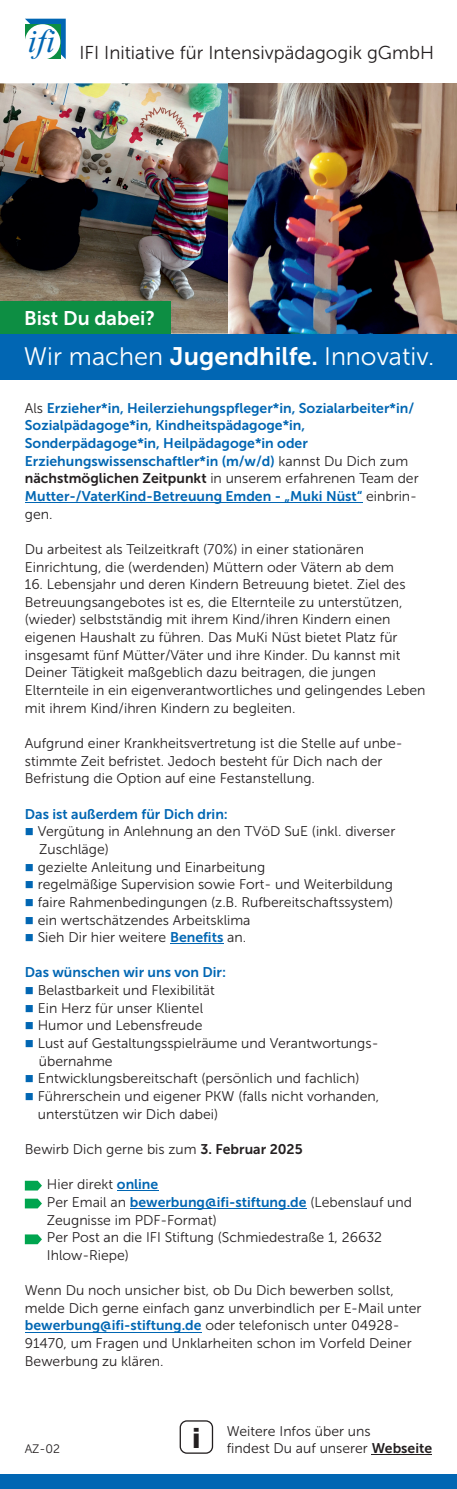
<style>
.page{position:relative;width:457px;height:1489px;background:#fff}
.page>*{position:absolute;margin:0;border:0;box-sizing:border-box;transform-origin:0 0}
.t1{font:25.2px "Museo Sans 300";color:#fff}
.t2{font:19.78px "Museo Sans 700";color:#fff}
.t3{font:18.55px "Museo Sans 300";color:#231f20}
.t4{font:14px/17.7px "Museo Sans 300";color:#231f20}
.t5{font:14px/17.7px "Museo Sans 700";color:#0166b3}
.t6{font:12.25px "Museo Sans 300";color:#231f20}
.s1{font-family:"Museo Sans 700"}
.s2{font-family:"Museo Sans 300";color:#231f20}
.s3{color:#0166b3}
.s4{font-family:"Museo Sans 700";color:#0166b3}
.s5{font-family:"Museo Sans 900";font-size:28px}
</style>
<div class="page">
<svg style="left:25px;top:19px;width:41px;height:40px"></svg>
<svg style="left:25px;top:24px;width:35px;height:35px"></svg>
<div style="left:25px;top:43px;width:17px;height:16px;background:#fff"></div>
<div style="left:25px;top:24px;width:35px;height:36px;background:#fff;border-radius:50%"></div>
<img style="left:0;top:83px;width:456px;height:251px">
<hr style="left:25px;top:502px;width:337px;height:1px;background:#0166b3">
<hr style="left:170px;top:943px;width:53px;height:1px;background:#0166b3">
<hr style="left:117px;top:1190px;width:41px;height:1px;background:#0166b3">
<hr style="left:130px;top:1208px;width:176px;height:1px;background:#0166b3">
<hr style="left:25px;top:1331px;width:176px;height:1px;background:#0166b3">
<div style="left:0;top:1473px;width:456px;height:15px;background:#0166b3"></div>
<div style="left:179px;top:1420px;width:34px;height:33px;border:1px solid #231f20;border-radius:7px"></div>
<hr style="left:371px;top:1453px;width:61px;height:1px;background:#231f20">
<svg style="left:25px;top:1180px;width:17px;height:10px"></svg>
<svg style="left:25px;top:1198px;width:17px;height:10px"></svg>
<svg style="left:25px;top:1234px;width:17px;height:10px"></svg>
<div style="left:0;top:334px;width:456px;height:45px;background:#0166b3"></div>
<div style="left:0;top:301px;width:170px;height:32px;background:#0d8e43"></div>
<h3 class="t3" style="left:27px;top:45px;width:408px"><sup>ifi</sup> IFI Initiative für Intensivpädagogik gGmbH</h3>
<h2 class="t2" style="left:24px;top:310px;width:132px">Bist Du dabei?</h2>
<h1 class="t1" style="left:24px;top:346px;width:411px">Wir machen <span class="s1">Jugendhilfe.</span> Innovativ.</h1>
<p class="t5" style="left:25px;top:400px;width:390px"><span class="s2">Als</span> Erzieher*in, Heilerziehungspfleger*in, Sozialarbeiter*in/ Sozialpädagoge*in, Kindheitspädagoge*in, Sonderpädagoge*in, Heilpädagoge*in oder Erziehungswissenschaftler*in (m/w/d) <span class="s2">kannst Du Dich zum</span></p>
<p class="t4" style="left:25px;top:471px;width:395px"><span class="s1">nächstmöglichen Zeitpunkt</span> in unserem erfahrenen Team der</p>
<p class="t5" style="left:25px;top:488px;width:393px">Mutter-/VaterKind-Betreuung Emden - „Muki Nüst“ <span class="s2">einbrin-</span></p>
<p class="t4" style="left:25px;top:506px;width:29px">gen.</p>
<p class="t4" style="left:25px;top:541px;width:370px">Du arbeitest als Teilzeitkraft (70%) in einer stationären<br>Einrichtung, die (werdenden) Müttern oder Vätern ab dem</p>
<p class="t4" style="left:25px;top:577px;width:402px">16. Lebensjahr und deren Kindern Betreuung bietet. Ziel des Betreuungsangebotes ist es, die Elternteile zu unterstützen, (wieder) selbstständig mit ihrem Kind/ihren Kindern einen eigenen Haushalt zu führen. Das MuKi Nüst bietet Platz für insgesamt fünf Mütter/Väter und ihre Kinder. Du kannst mit Deiner Tätigkeit maßgeblich dazu beitragen, die jungen Elternteile in ein eigenverantwortliches und gelingendes Leben mit ihrem Kind/ihren Kindern zu begleiten.</p>
<p class="t4" style="left:25px;top:735px;width:379px">Aufgrund einer Krankheitsvertretung ist die Stelle auf unbe&shy;stimmte Zeit befristet. Jedoch besteht für Dich nach der<br>Befristung die Option auf eine Festanstellung.</p>
<p class="t5" style="left:25px;top:806px;width:204px">Das ist außerdem für Dich drin:</p>
<p class="t4" style="left:39px;top:823px;width:357px;text-indent:-14px"><span class="s3">■</span> Vergütung in Anlehnung an den TVöD SuE (inkl. diverser<br>Zuschläge)</p>
<p class="t4" style="left:25px;top:859px;width:242px"><span class="s3">■</span> gezielte Anleitung und Einarbeitung</p>
<p class="t4" style="left:25px;top:876px;width:369px"><span class="s3">■</span> regelmäßige Supervision sowie Fort- und Weiterbildung</p>
<p class="t4" style="left:25px;top:894px;width:369px"><span class="s3">■</span> faire Rahmenbedingungen (z.B. Rufbereitschaftssystem)</p>
<p class="t4" style="left:25px;top:912px;width:227px"><span class="s3">■</span> ein wertschätzendes Arbeitsklima</p>
<p class="t4" style="left:25px;top:929px;width:223px"><span class="s3">■</span> Sieh Dir hier weitere <span class="s4">Benefits</span> an.</p>
<p class="t5" style="left:25px;top:965px;width:203px">Das wünschen wir uns von Dir:</p>
<p class="t4" style="left:25px;top:982px;width:191px"><span class="s3">■</span> Belastbarkeit und Flexibilität</p>
<p class="t4" style="left:25px;top:1000px;width:180px"><span class="s3">■</span> Ein Herz für unser Klientel</p>
<p class="t4" style="left:25px;top:1018px;width:179px"><span class="s3">■</span> Humor und Lebensfreude</p>
<p class="t4" style="left:39px;top:1035px;width:341px;text-indent:-14px"><span class="s3">■</span> Lust auf Gestaltungsspielräume und Verantwortungs&shy;übernahme</p>
<p class="t4" style="left:25px;top:1070px;width:336px"><span class="s3">■</span> Entwicklungsbereitschaft (persönlich und fachlich)</p>
<p class="t4" style="left:38px;top:1088px;width:342px;text-indent:-13px"><span class="s3">■</span> Führerschein und eigener PKW (falls nicht vorhanden, unterstützen wir Dich dabei)</p>
<p class="t4" style="left:25px;top:1141px;width:279px">Bewirb Dich gerne bis zum <span class="s1">3. Februar 2025</span></p>
<p class="t4" style="left:47px;top:1176px;width:113px">Hier direkt <span class="s4">online</span></p>
<p class="t5" style="left:47px;top:1194px;width:366px"><span class="s2">Per Email an</span> bewerbung@ifi-stiftung.de <span class="s2">(Lebenslauf und</span></p>
<p class="t4" style="left:47px;top:1212px;width:336px">Zeugnisse im PDF-Format)<br>Per Post an die IFI Stiftung (Schmiedestraße 1, 26632<br>Ihlow-Riepe)</p>
<p class="t4" style="left:25px;top:1282px;width:398px">Wenn Du noch unsicher bist, ob Du Dich bewerben sollst, melde Dich gerne einfach ganz unverbindlich per E-Mail unter <span class="s4">bewerbung@ifi-stiftung.de</span> oder telefonisch unter 04928- 91470, um Fragen und Unklarheiten schon im Vorfeld Deiner Bewerbung zu klären.</p>
<p class="t6" style="left:25px;top:1443px;width:37px">AZ-02</p>
<p class="t4" style="left:227px;top:1423px;width:207px;line-height:16.8px;text-indent:-34px"><span class="s5">i</span> Weitere Infos über uns<br>findest Du auf unserer <span class="s1">Webseite</span></p>
</div>
